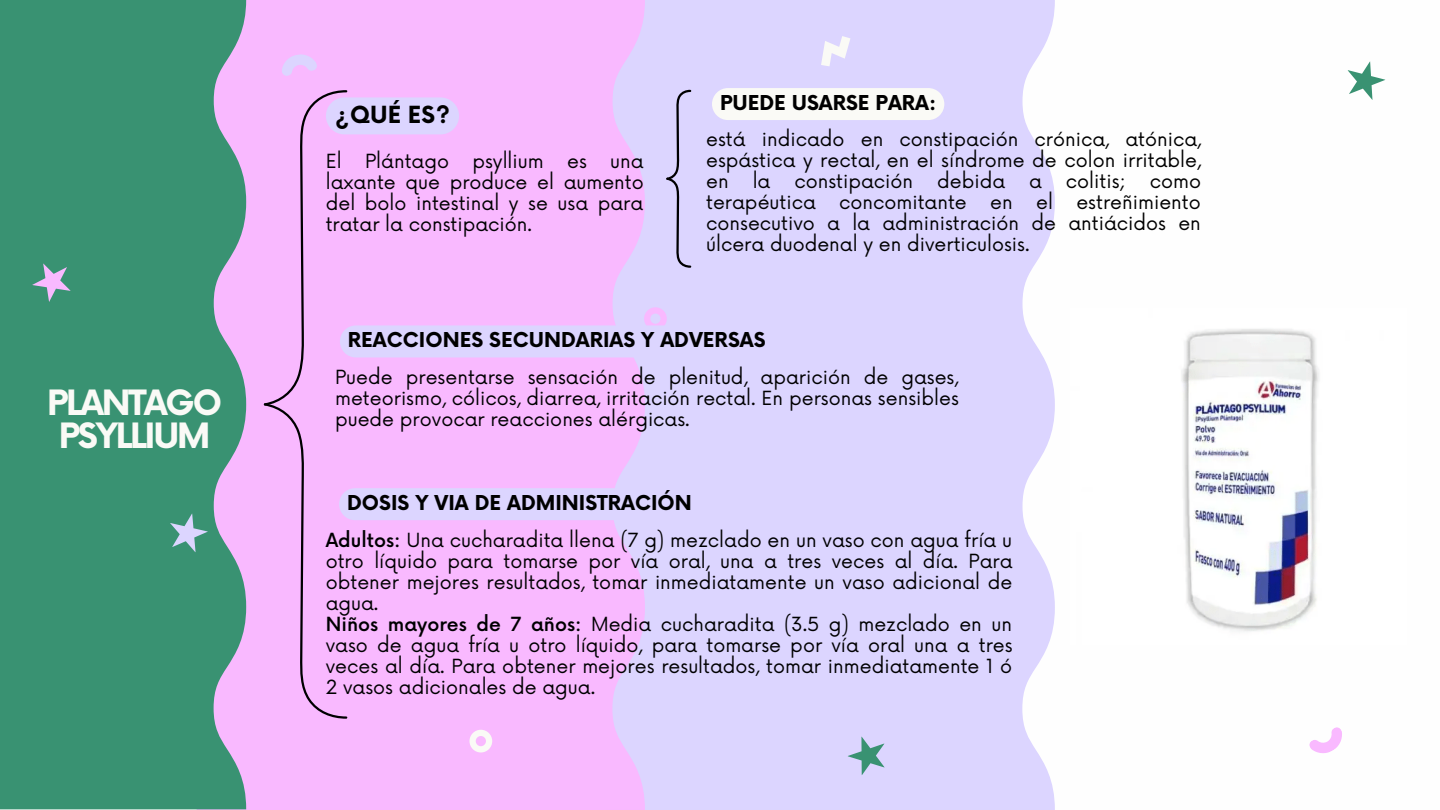
<style>
.page{position:relative;width:1440px;height:810px;background:#fff}
.page>*{position:absolute;margin:0;border:0;box-sizing:border-box;transform-origin:0 0}
.t1{font:700 34px/33px "Now";letter-spacing:-.065em;color:#fafaf6;text-align:center}
.t2{font:700 23px "Now";color:#000}
.t3{font:700 20px "Now";color:#000}
.t4{font:19px/21px "Now";color:#000;text-align:justify}
.s1{font-weight:500}
</style>
<div class="page">
<svg style="left:645px;top:0;width:410px;height:810px;background:#ded8fe"></svg>
<div style="left:197px;top:0;width:448px;height:810px;background:#f9b9ff"></div>
<div style="left:0;top:0;width:246px;height:809px;background:#399272"></div>
<svg style="left:27px;top:253px;width:54px;height:54px;background:#589889"></svg>
<svg style="left:165px;top:509px;width:46px;height:45px;background:#5ea192"></svg>
<svg style="left:1347px;top:61px;width:39px;height:39px"></svg>
<svg style="left:469px;top:730px;width:23px;height:22px"></svg>
<svg style="left:279px;top:51px;width:39px;height:26px"></svg>
<svg style="left:843px;top:728px;width:53px;height:53px;background:#c0c9e7"></svg>
<svg style="left:821px;top:36px;width:29px;height:30px"></svg>
<svg style="left:1309px;top:727px;width:33px;height:27px"></svg>
<img style="left:1181px;top:329px;width:138px;height:303px">
<div style="left:340px;top:325px;width:434px;height:32px;background:#dcd5ff;border-radius:16px"></div>
<svg style="left:262px;top:89px;width:438px;height:631px;background:#f0befd"></svg>
<div style="left:712px;top:88px;width:232px;height:32px;background:#fafaf6"></div>
<h1 class="t1" style="left:47px;top:388px;width:176px">PLANTAGO<br>PSYLLIUM</h1>
<p class="t2" style="left:335px;top:102px;width:116px">¿QUÉ ES?</p>
<p class="t4" style="left:326px;top:152px;width:320px">El Plántago psyllium es una laxante que produce el aumento del bolo intestinal y se usa para tratar la constipación.</p>
<p class="t3" style="left:720px;top:92px;width:218px">PUEDE USARSE PARA:</p>
<p class="t4" style="left:706px;top:130px;width:496px">está indicado en constipación crónica, atónica, espástica y rectal, en el síndrome de colon irritable, en</p>
<p class="t4" style="left:753px;top:172px;width:19px">la</p>
<p class="t4" style="left:794px;top:172px;width:120px">constipación</p>
<p class="t4" style="left:937px;top:172px;width:70px">debida</p>
<p class="t4" style="left:1029px;top:172px;width:14px">a</p>
<p class="t4" style="left:1066px;top:172px;width:61px">colitis;</p>
<p class="t4" style="left:706px;top:172px;width:497px;text-indent:444px">como terapéutica concomitante en el estreñimiento consecutivo a la administración de antiácidos en úlcera duodenal y en diverticulosis.</p>
<p class="t3" style="left:348px;top:329px;width:419px">REACCIONES SECUNDARIAS Y ADVERSAS</p>
<p class="t4" style="left:335px;top:367px;width:625px">Puede presentarse sensación de plenitud, aparición de gases, meteorismo, cólicos, diarrea, irritación rectal. En personas sensibles puede provocar reacciones alérgicas.</p>
<p class="t3" style="left:347px;top:492px;width:346px">DOSIS Y VIA DE ADMINISTRACIÓN</p>
<p class="t4" style="left:326px;top:530px;width:689px;text-align:left"><span class="s1">Adultos:</span> Una cucharadita llena (7 g) mezclado en un vaso con agua fría u otro líquido para tomarse por vía oral, una a tres veces al día. Para obtener mejores resultados, tomar inmediatamente un vaso adicional de agua.<br><span class="s1">Niños mayores de 7 años:</span> Media cucharadita (3.5 g) mezclado en un vaso de agua fría u otro líquido, para tomarse por vía oral una a tres veces al día. Para obtener mejores resultados, tomar inmediatamente 1 ó 2 vasos adicionales de agua.</p>
</div>
